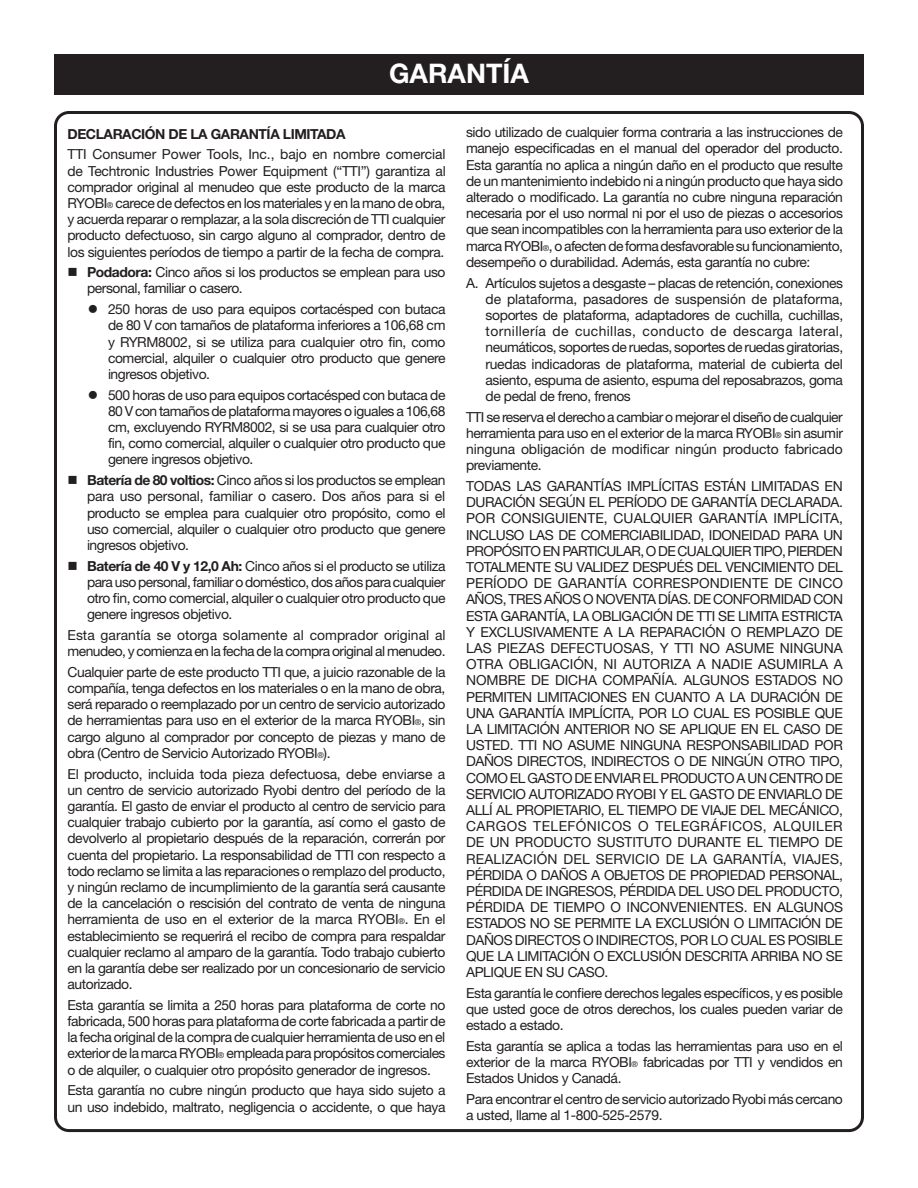
<style>
.page{position:relative;width:918px;height:1188px;background:#fff}
.page>*{position:absolute;margin:0;border:0;box-sizing:border-box;transform-origin:0 0}
.HEADING{font:700 27px "Helvetica Neue LT Std";color:#fff}
.Body_text{font:13.8px/16.2px "Helvetica Neue LT Std";letter-spacing:-.03em;color:#231f20;text-align:justify}
.Bullets_in_bullets{font:13.8px/16.2px "Helvetica Neue LT Std";letter-spacing:-.03em;color:#231f20;text-align:justify}
.Body_text-2{font:700 13.8px "Helvetica Neue LT Std";letter-spacing:-.03em;color:#231f20}
.s1{font-size:8.1px}
.s2{font-weight:700}
</style>
<div class="page">
<div style="left:54px;top:54px;width:810px;height:40px;background:#231f20"></div>
<p class="HEADING" style="left:389px;top:57px;width:141px">GARANTÍA</p>
<p class="Body_text-2" style="left:68px;top:125px;width:280px">DECLARACIÓN DE LA GARANTÍA LIMITADA</p>
<p class="Body_text" style="left:68px;top:146px;width:380px">TTI Consumer Power Tools, Inc., bajo en nombre comercial de Techtronic Industries Power Equipment (“TTI”) garantiza al comprador original al menudeo que este producto de la marca RYOBI<span class="s1">®</span> carece de defectos en los materiales y en la mano de obra, y acuerda reparar o remplazar, a la sola discreción de TTI cualquier producto defectuoso, sin cargo alguno al comprador, dentro de los siguientes períodos de tiempo a partir de la fecha de compra.</p>
<p class="Body_text" style="left:87px;top:264px;width:360px;text-indent:-20px">■ <span class="s2">Podadora:</span> Cinco años si los productos se emplean para uso personal, familiar o casero.</p>
<p class="Bullets_in_bullets" style="left:108px;top:301px;width:339px;text-indent:-20px">● 250 horas de uso para equipos cortacésped con butaca de 80 V con tamaños de plataforma inferiores a 106,68 cm y RYRM8002, si se utiliza para cualquier otro fin, como comercial, alquiler o cualquier otro producto que genere ingresos objetivo.</p>
<p class="Bullets_in_bullets" style="left:108px;top:386px;width:339px;text-indent:-20px">● 500 horas de uso para equipos cortacésped con butaca de 80 V con tamaños de plataforma mayores o iguales a 106,68 cm, excluyendo RYRM8002, si se usa para cualquier otro fin, como comercial, alquiler o cualquier otro producto que genere ingresos objetivo.</p>
<p class="Body_text" style="left:87px;top:472px;width:360px;text-indent:-20px">■ <span class="s2">Batería de 80 voltios:</span> Cinco años si los productos se emplean para uso personal, familiar o casero. Dos años para si el producto se emplea para cualquier otro propósito, como el uso comercial, alquiler o cualquier otro producto que genere ingresos objetivo.</p>
<p class="Body_text" style="left:87px;top:557px;width:360px;text-indent:-20px">■ <span class="s2">Batería de 40 V y 12,0 Ah:</span> Cinco años si el producto se utiliza para uso personal, familiar o doméstico, dos años para cualquier otro fin, como comercial, alquiler o cualquier otro producto que genere ingresos objetivo.</p>
<p class="Body_text" style="left:68px;top:627px;width:380px">Esta garantía se otorga solamente al comprador original al menudeo, y comienza en la fecha de la compra original al menudeo.</p>
<p class="Body_text" style="left:68px;top:663px;width:380px">Cualquier parte de este producto TTI que, a juicio razonable de la compañía, tenga defectos en los materiales o en la mano de obra, será reparado o reemplazado por un centro de servicio autorizado de herramientas para uso en el exterior de la marca RYOBI<span class="s1">®</span>, sin cargo alguno al comprador por concepto de piezas y mano de obra (Centro de Servicio Autorizado RYOBI<span class="s1">®</span>).</p>
<p class="Body_text" style="left:68px;top:765px;width:380px">El producto, incluida toda pieza defectuosa, debe enviarse a un centro de servicio autorizado Ryobi dentro del período de la garantía. El gasto de enviar el producto al centro de servicio para cualquier trabajo cubierto por la garantía, así como el gasto de devolverlo al propietario después de la reparación, correrán por cuenta del propietario. La responsabilidad de TTI con respecto a todo reclamo se limita a las reparaciones o remplazo del producto, y ningún reclamo de incumplimiento de la garantía será causante de la cancelación o rescisión del contrato de venta de ninguna herramienta de uso en el exterior de la marca RYOBI<span class="s1">®</span>. En el establecimiento se requerirá el recibo de compra para respaldar cualquier reclamo al amparo de la garantía. Todo trabajo cubierto en la garantía debe ser realizado por un concesionario de servicio autorizado.</p>
<p class="Body_text" style="left:68px;top:996px;width:380px">Esta garantía se limita a 250 horas para plataforma de corte no fabricada, 500 horas para plataforma de corte fabricada a partir de la fecha original de la compra de cualquier herramienta de uso en el exterior de la marca RYOBI<span class="s1">®</span> empleada para propósitos comerciales o de alquiler, o cualquier otro propósito generador de ingresos.</p>
<p class="Body_text" style="left:68px;top:1082px;width:380px">Esta garantía no cubre ningún producto que haya sido sujeto a un uso indebido, maltrato, negligencia o accidente, o que haya</p>
<p class="Body_text" style="left:466px;top:124px;width:378px">sido utilizado de cualquier forma contraria a las instrucciones de manejo especificadas en el manual del operador del producto.<br>Esta garantía no aplica a ningún daño en el producto que resulte de un mantenimiento indebido ni a ningún producto que haya sido alterado o modificado. La garantía no cubre ninguna reparación necesaria por el uso normal ni por el uso de piezas o accesorios que sean incompatibles con la herramienta para uso exterior de la marca RYOBI<span class="s1">®</span>, o afecten de forma desfavorable su funcionamiento, desempeño o durabilidad. Además, esta garantía no cubre:</p>
<p class="Body_text" style="left:486px;top:274px;width:359px;text-indent:-20px">A. Artículos sujetos a desgaste – placas de retención, conexiones de plataforma, pasadores de suspensión de plataforma, soportes de plataforma, adaptadores de cuchilla, cuchillas, tornillería de cuchillas, conducto de descarga lateral, neumáticos, soportes de ruedas, soportes de ruedas giratorias, ruedas indicadoras de plataforma, material de cubierta del asiento, espuma de asiento, espuma del reposabrazos, goma de pedal de freno, frenos</p>
<p class="Body_text" style="left:466px;top:408px;width:378px">TTI se reserva el derecho a cambiar o mejorar el diseño de cualquier herramienta para uso en el exterior de la marca RYOBI<span class="s1">®</span> sin asumir ninguna obligación de modificar ningún producto fabricado previamente.</p>
<p class="Body_text" style="left:466px;top:478px;width:379px">TODAS LAS GARANTÍAS IMPLÍCITAS ESTÁN LIMITADAS EN DURACIÓN SEGÚN EL PERÍODO DE GARANTÍA DECLARADA.<br>POR CONSIGUIENTE, CUALQUIER GARANTÍA IMPLÍCITA, INCLUSO LAS DE COMERCIABILIDAD, IDONEIDAD PARA UN PROPÓSITO EN PARTICULAR, O DE CUALQUIER TIPO, PIERDEN TOTALMENTE SU VALIDEZ DESPUÉS DEL VENCIMIENTO DEL PERÍODO DE GARANTÍA CORRESPONDIENTE DE CINCO AÑOS, TRES AÑOS O NOVENTA DÍAS. DE CONFORMIDAD CON ESTA GARANTÍA, LA OBLIGACIÓN DE TTI SE LIMITA ESTRICTA Y EXCLUSIVAMENTE A LA REPARACIÓN O REMPLAZO DE LAS PIEZAS DEFECTUOSAS, Y TTI NO ASUME NINGUNA OTRA OBLIGACIÓN, NI AUTORIZA A NADIE ASUMIRLA A NOMBRE DE DICHA COMPAÑÍA. ALGUNOS ESTADOS NO PERMITEN LIMITACIONES EN CUANTO A LA DURACIÓN DE UNA GARANTÍA IMPLÍCITA, POR LO CUAL ES POSIBLE QUE LA LIMITACIÓN ANTERIOR NO SE APLIQUE EN EL CASO DE USTED. TTI NO ASUME NINGUNA RESPONSABILIDAD POR DAÑOS DIRECTOS, INDIRECTOS O DE NINGÚN OTRO TIPO, COMO EL GASTO DE ENVIAR EL PRODUCTO A UN CENTRO DE SERVICIO AUTORIZADO RYOBI Y EL GASTO DE ENVIARLO DE ALLÍ AL PROPIETARIO, EL TIEMPO DE VIAJE DEL MECÁNICO, CARGOS TELEFÓNICOS O TELEGRÁFICOS, ALQUILER DE UN PRODUCTO SUSTITUTO DURANTE EL TIEMPO DE REALIZACIÓN DEL SERVICIO DE LA GARANTÍA, VIAJES, PÉRDIDA O DAÑOS A OBJETOS DE PROPIEDAD PERSONAL, PÉRDIDA DE INGRESOS, PÉRDIDA DEL USO DEL PRODUCTO, PÉRDIDA DE TIEMPO O INCONVENIENTES. EN ALGUNOS ESTADOS NO SE PERMITE LA EXCLUSIÓN O LIMITACIÓN DE DAÑOS DIRECTOS O INDIRECTOS, POR LO CUAL ES POSIBLE QUE LA LIMITACIÓN O EXCLUSIÓN DESCRITA ARRIBA NO SE APLIQUE EN SU CASO.</p>
<p class="Body_text" style="left:466px;top:984px;width:378px">Esta garantía le confiere derechos legales específicos, y es posible que usted goce de otros derechos, los cuales pueden variar de estado a estado.</p>
<p class="Body_text" style="left:466px;top:1037px;width:378px">Esta garantía se aplica a todas las herramientas para uso en el exterior de la marca RYOBI<span class="s1">®</span> fabricadas por TTI y vendidos en Estados Unidos y Canadá.</p>
<p class="Body_text" style="left:466px;top:1090px;width:378px">Para encontrar el centro de servicio autorizado Ryobi más cercano a usted, llame al 1-800-525-2579.</p>
</div>
